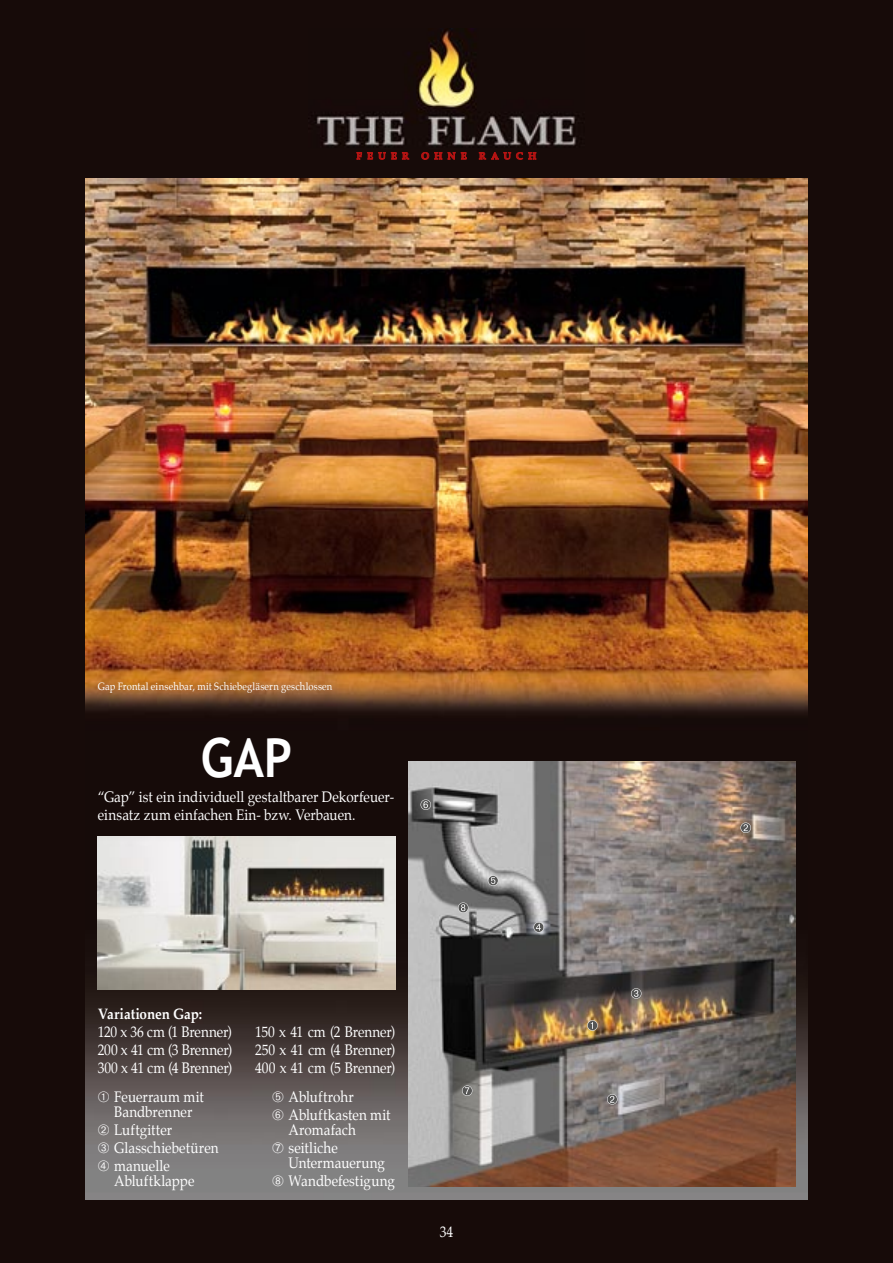
<style>
.page{position:relative;width:893px;height:1263px;background:#170b09}
.page>*{position:absolute;margin:0;border:0;box-sizing:border-box;transform-origin:0 0}
.t1{font:700 54px "Trebuchet MS";color:#fff;scale:.9 1}
.t2{font:15px/18px "Palatino";color:#fff;scale:.9 1}
.t3{font:700 15px "Palatino";letter-spacing:-.01em;color:#fff;scale:.9 1}
.t4{font:10.5px "Palatino";letter-spacing:.02em;color:#fff;scale:.9 1}
.t5{font:700 9.75px "Palatino";letter-spacing:.535em;color:#b61413}
</style>
<div class="page">
<img style="left:85px;top:761px;width:723px;height:438px">
<img style="left:315px;top:28px;width:261px;height:119px">
<img style="left:98px;top:837px;width:297px;height:153px">
<img style="left:408px;top:761px;width:387px;height:425px">
<img style="left:85px;top:179px;width:723px;height:534px">
<svg style="left:458px;top:902px;width:10px;height:11px"></svg>
<svg style="left:462px;top:1085px;width:10px;height:11px"></svg>
<svg style="left:421px;top:799px;width:10px;height:11px"></svg>
<svg style="left:488px;top:875px;width:10px;height:11px"></svg>
<svg style="left:533px;top:922px;width:11px;height:10px"></svg>
<svg style="left:631px;top:988px;width:10px;height:11px"></svg>
<svg style="left:607px;top:1094px;width:10px;height:10px"></svg>
<svg style="left:587px;top:1020px;width:11px;height:11px"></svg>
<svg style="left:740px;top:822px;width:11px;height:11px"></svg>
<svg style="left:356px;top:152px;width:53px;height:8px"></svg>
<svg style="left:421px;top:152px;width:46px;height:8px"></svg>
<svg style="left:479px;top:152px;width:57px;height:8px"></svg>
<p class="t5" style="left:356px;top:150px;width:181px">FEUER OHNE RAUCH</p>
<p class="t4" style="left:98px;top:679px;width:262px">Gap Frontal einsehbar, mit Schiebegläsern geschlossen</p>
<h1 class="t1" style="left:201px;top:724px;width:103px">GAP</h1>
<p class="t2" style="left:98px;top:789px;width:331px">“Gap” ist ein individuell gestaltbarer Dekorfeuer&shy;einsatz zum einfachen Ein- bzw. Verbauen.</p>
<p class="t3" style="left:98px;top:1005px;width:117px">Variationen Gap:</p>
<p class="t2" style="left:98px;top:1024px;width:151px">120 x 36 cm (1 Brenner)</p>
<p class="t2" style="left:255px;top:1024px;width:157px">150 x 41 cm (2 Brenner)</p>
<p class="t2" style="left:98px;top:1042px;width:151px">200 x 41 cm (3 Brenner)</p>
<p class="t2" style="left:255px;top:1042px;width:157px">250 x 41 cm (4 Brenner)</p>
<p class="t2" style="left:98px;top:1060px;width:151px">300 x 41 cm (4 Brenner)</p>
<p class="t2" style="left:255px;top:1060px;width:157px">400 x 41 cm (5 Brenner)</p>
<p class="t2" style="left:98px;top:1091px;width:119px;line-height:15px;text-align:center">➀ Feuerraum mit<br>Bandbrenner</p>
<p class="t2" style="left:98px;top:1122px;width:136px">➁ Luftgitter<br>➂ Glasschiebetüren<br>➃ manuelle</p>
<p class="t2" style="left:114px;top:1173px;width:91px">Abluftklappe</p>
<p class="t2" style="left:272px;top:1089px;width:133px">➄ Abluftrohr<br>➅ Abluftkasten mit</p>
<p class="t2" style="left:272px;top:1122px;width:95px;text-indent:16px">Aromafach<br>➆ seitliche</p>
<p class="t2" style="left:272px;top:1155px;width:138px;text-align:center">Untermauerung<br>➇ Wandbefestigung</p>
<p class="t2" style="left:440px;top:1224px;width:17px">34</p>
</div>
